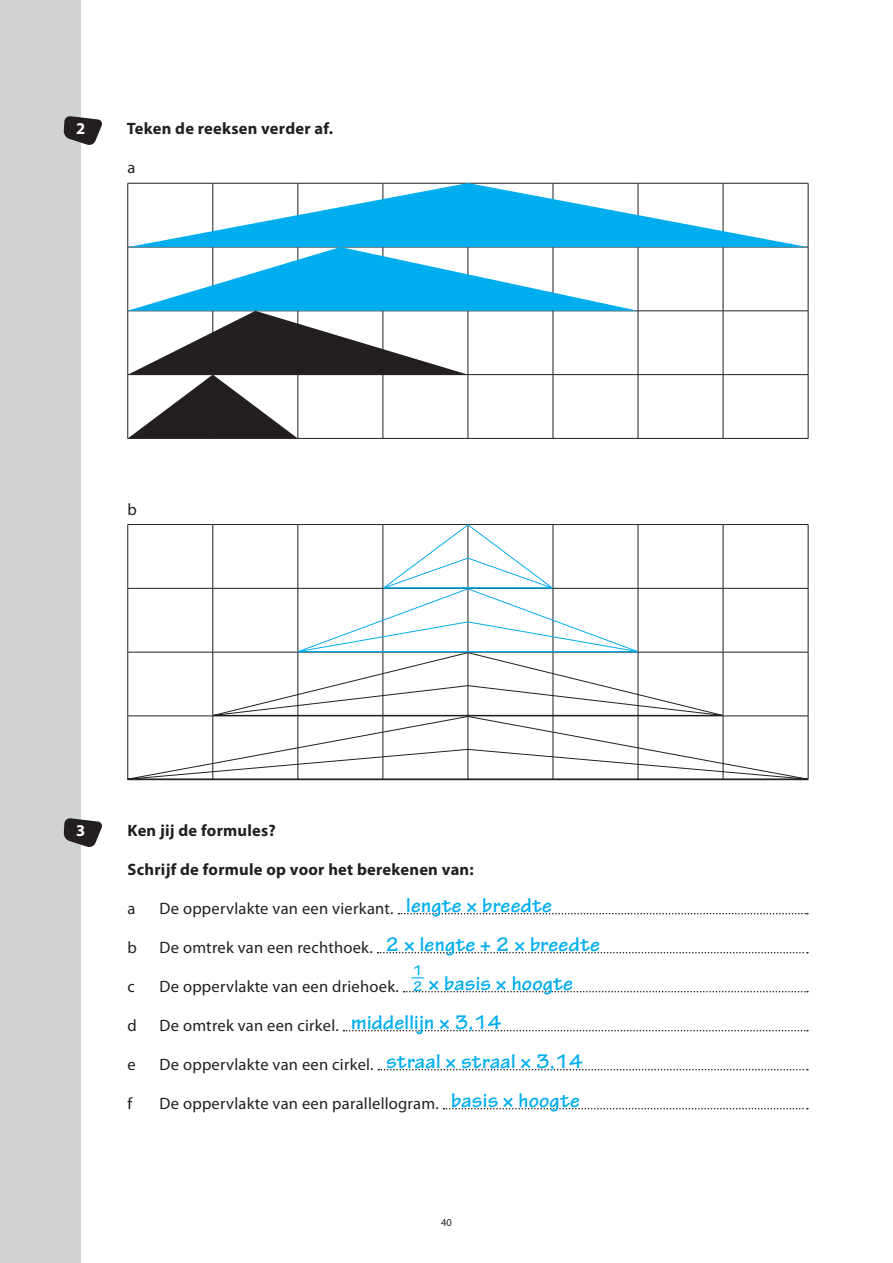
<style>
.page{position:relative;width:893px;height:1263px;background:#fff}
.page>*{position:absolute;margin:0;border:0;box-sizing:border-box;transform-origin:0 0}
.t1{font:700 21px/39px "Tekton Pro";letter-spacing:.015em;color:#00aeef}
.t2{font:16.5px "Myriad Pro";letter-spacing:.015em;color:#231f20}
.t3{font:700 16.5px "Myriad Pro";letter-spacing:.015em;color:#231f20}
.t4{font:700 16.5px "Myriad Pro";color:#fff}
.t5{font:700 15px/15.3px "Tekton Pro";color:#00aeef}
.t6{font:10.5px "Myriad Pro";color:#231f20}
</style>
<div class="page">
<div style="left:0;top:0;width:81px;height:1263px;background:#d1d2d4"></div>
<svg style="left:398px;top:913px;width:410px;height:1px"></svg>
<svg style="left:378px;top:952px;width:430px;height:1px"></svg>
<svg style="left:404px;top:991px;width:404px;height:1px"></svg>
<svg style="left:343px;top:1030px;width:465px;height:1px"></svg>
<svg style="left:378px;top:1069px;width:430px;height:1px"></svg>
<svg style="left:443px;top:1108px;width:365px;height:1px"></svg>
<hr style="left:127px;top:183px;width:1px;height:64px;background:#231f20">
<hr style="left:808px;top:183px;width:1px;height:64px;background:#231f20">
<hr style="left:127px;top:247px;width:1px;height:64px;background:#231f20">
<hr style="left:808px;top:247px;width:1px;height:64px;background:#231f20">
<hr style="left:127px;top:311px;width:1px;height:63px;background:#231f20">
<hr style="left:808px;top:311px;width:1px;height:63px;background:#231f20">
<hr style="left:127px;top:375px;width:1px;height:63px;background:#231f20">
<hr style="left:808px;top:375px;width:1px;height:63px;background:#231f20">
<hr style="left:128px;top:438px;width:85px;height:1px;background:#231f20">
<hr style="left:213px;top:438px;width:85px;height:1px;background:#231f20">
<hr style="left:298px;top:438px;width:85px;height:1px;background:#231f20">
<hr style="left:383px;top:438px;width:85px;height:1px;background:#231f20">
<hr style="left:468px;top:438px;width:85px;height:1px;background:#231f20">
<hr style="left:553px;top:438px;width:85px;height:1px;background:#231f20">
<hr style="left:638px;top:438px;width:85px;height:1px;background:#231f20">
<hr style="left:723px;top:438px;width:85px;height:1px;background:#231f20">
<svg style="left:64px;top:116px;width:38px;height:29px"></svg>
<svg style="left:64px;top:818px;width:38px;height:29px"></svg>
<svg style="left:127px;top:524px;width:682px;height:256px"></svg>
<svg style="left:128px;top:183px;width:680px;height:255px"></svg>
<svg style="left:411px;top:977px;width:13px;height:1px"></svg>
<p class="t4" style="left:76px;top:120px;width:11px">2</p>
<p class="t3" style="left:127px;top:120px;width:208px">Teken de reeksen verder af.</p>
<p class="t2" style="left:128px;top:159px;width:9px">a</p>
<p class="t2" style="left:128px;top:500px;width:11px">b</p>
<p class="t4" style="left:76px;top:822px;width:11px">3</p>
<p class="t3" style="left:128px;top:822px;width:150px">Ken jij de formules?</p>
<p class="t3" style="left:128px;top:861px;width:348px">Schrijf de formule op voor het berekenen van:</p>
<p class="t2" style="left:128px;top:900px;width:9px">a</p>
<p class="t2" style="left:159px;top:900px;width:236px">De oppervlakte van een vierkant.</p>
<p class="t2" style="left:128px;top:939px;width:11px">b</p>
<p class="t2" style="left:159px;top:939px;width:215px">De omtrek van een rechthoek.</p>
<p class="t2" style="left:128px;top:978px;width:9px">c</p>
<p class="t2" style="left:159px;top:978px;width:241px">De oppervlakte van een driehoek.</p>
<p class="t2" style="left:128px;top:1017px;width:11px">d</p>
<p class="t2" style="left:159px;top:1017px;width:181px">De omtrek van een cirkel.</p>
<p class="t2" style="left:128px;top:1056px;width:10px">e</p>
<p class="t2" style="left:159px;top:1056px;width:216px">De oppervlakte van een cirkel.</p>
<p class="t2" style="left:128px;top:1095px;width:6px">f</p>
<p class="t2" style="left:160px;top:1095px;width:281px">De oppervlakte van een parallellogram.</p>
<p class="t1" style="left:385px;top:886px;width:216px;text-indent:21px">lengte × breedte<br>2 × lengte + 2 × breedte</p>
<p class="t5" style="left:413px;top:963px;width:11px">1<br>2</p>
<p class="t1" style="left:428px;top:964px;width:146px">× basis × hoogte</p>
<p class="t1" style="left:351px;top:1003px;width:152px">middellijn × 3,14</p>
<p class="t1" style="left:386px;top:1042px;width:198px">straal × straal × 3,14</p>
<p class="t1" style="left:451px;top:1081px;width:130px">basis × hoogte</p>
<p class="t6" style="left:441px;top:1217px;width:12px">40</p>
</div>
